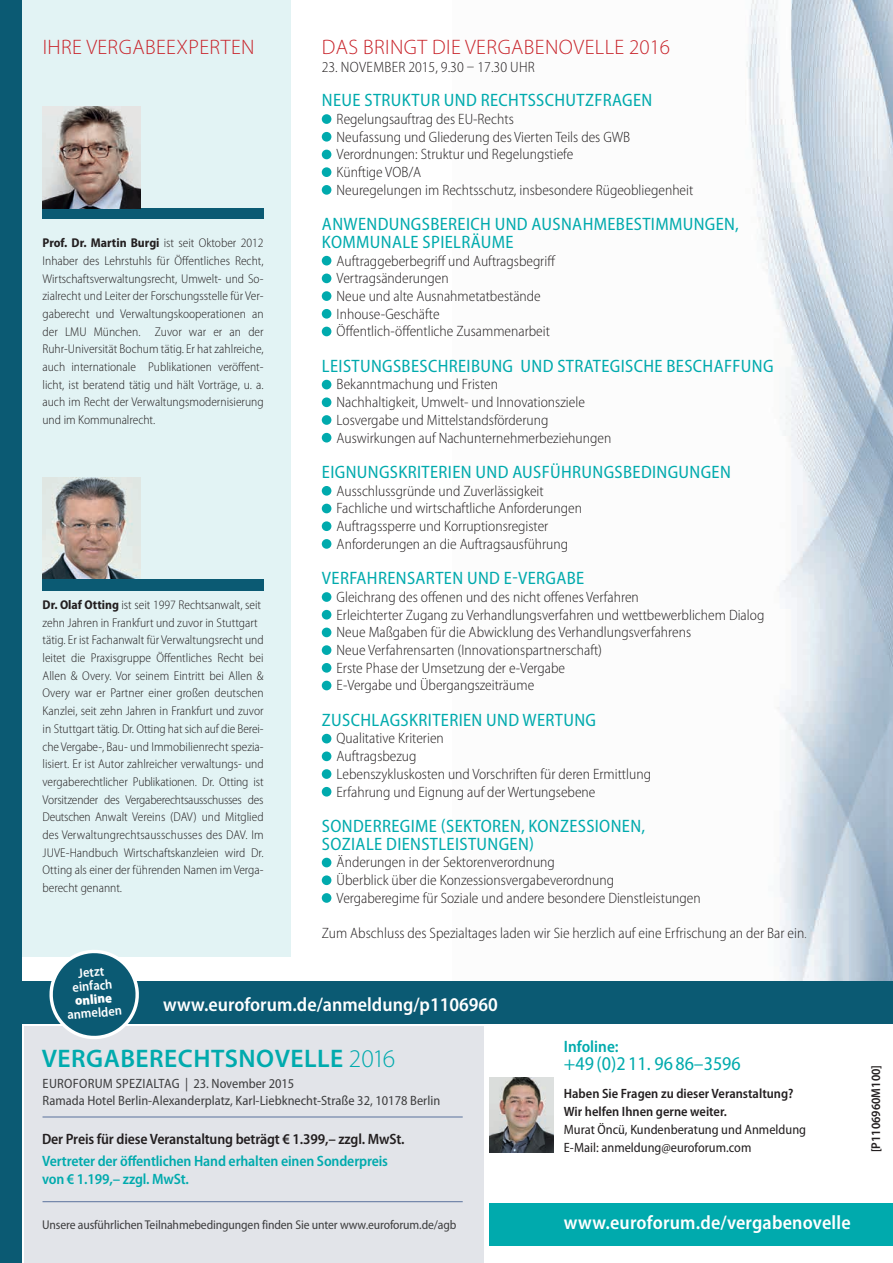
<style>
.page{position:relative;width:893px;height:1263px;background:#fff}
.page>*{position:absolute;margin:0;border:0;box-sizing:border-box;transform-origin:0 0}
.t1{font:600 25.5px "Myriad Pro";letter-spacing:.02em;color:#00aaad}
.t2{font:300 21px "Myriad Pro";letter-spacing:.02em;color:#c8242b}
.t3{font:600 semi-condensed 19.5px "Myriad Pro";color:#fff}
.t4{font:semi-condensed 19.5px "Myriad Pro";color:#00aaad}
.t5{font:semi-condensed 18px/17.7px "Myriad Pro";letter-spacing:.02em;color:#00aaad}
.t6{font:600 semi-condensed 16.5px "Myriad Pro";color:#00aaad}
.t7{font:300 semi-condensed 15px/17.7px "Myriad Pro";color:#231f20}
.t8{font:600 semi-condensed 15px/18px "Myriad Pro";letter-spacing:-.01em;color:#00aaad}
.t9{font:600 semi-condensed 15px "Myriad Pro";letter-spacing:-.01em;color:#231f20}
.t10{font:300 semi-condensed 15px "Myriad Pro";letter-spacing:.02em;color:#231f20}
.t11{font:semi-condensed 13.5px/16.5px "Myriad Pro";color:#3e3e3f}
.t12{font:semi-condensed 13.5px/18px "Myriad Pro";color:#231f20}
.t13{font:600 semi-condensed 13.5px/18px "Myriad Pro";color:#231f20}
.t14{font:600 semi-condensed 13.5px/13.5px "Myriad Pro";color:#fff;text-align:center}
.t15{font:900 semi-condensed 13.5px "Myriad Pro";color:#fff}
.t16{font:300 semi-condensed 12.75px/17.7px "Myriad Pro";color:#231f20;text-align:justify}
.t17{font:semi-condensed 12.75px "Myriad Pro";letter-spacing:-.01em;color:#3e3e3f}
.t18{font:600 semi-condensed 12.75px "Myriad Pro";color:#231f20}
.s1{font-weight:700}
.s2{font-size:12px}
.s3{font-weight:300}
</style>
<div class="page">
<img style="left:746px;top:0;width:147px;height:981px">
<div style="left:24px;top:1027px;width:460px;height:236px;background:#e2e4e9"></div>
<div style="left:0;top:0;width:291px;height:957px;background:#e2f3f4"></div>
<div style="left:490px;top:1203px;width:403px;height:43px;background:#00aaad"></div>
<div style="left:0;top:0;width:21px;height:1263px;background:#0b5a73"></div>
<div style="left:322px;top:114px;width:9px;height:10px;background:#00aaad;border-radius:50%"></div>
<div style="left:322px;top:132px;width:9px;height:10px;background:#00aaad;border-radius:50%"></div>
<div style="left:322px;top:150px;width:9px;height:9px;background:#00aaad;border-radius:50%"></div>
<div style="left:322px;top:167px;width:9px;height:10px;background:#00aaad;border-radius:50%"></div>
<div style="left:322px;top:185px;width:9px;height:10px;background:#00aaad;border-radius:50%"></div>
<div style="left:322px;top:256px;width:9px;height:9px;background:#00aaad;border-radius:50%"></div>
<div style="left:322px;top:274px;width:9px;height:9px;background:#00aaad;border-radius:50%"></div>
<div style="left:322px;top:291px;width:9px;height:10px;background:#00aaad;border-radius:50%"></div>
<div style="left:322px;top:309px;width:9px;height:10px;background:#00aaad;border-radius:50%"></div>
<div style="left:322px;top:327px;width:9px;height:9px;background:#00aaad;border-radius:50%"></div>
<div style="left:322px;top:380px;width:9px;height:9px;background:#00aaad;border-radius:50%"></div>
<div style="left:322px;top:397px;width:9px;height:10px;background:#00aaad;border-radius:50%"></div>
<div style="left:322px;top:415px;width:9px;height:10px;background:#00aaad;border-radius:50%"></div>
<div style="left:322px;top:433px;width:9px;height:9px;background:#00aaad;border-radius:50%"></div>
<div style="left:322px;top:486px;width:9px;height:10px;background:#00aaad;border-radius:50%"></div>
<div style="left:322px;top:504px;width:9px;height:9px;background:#00aaad;border-radius:50%"></div>
<div style="left:322px;top:521px;width:9px;height:10px;background:#00aaad;border-radius:50%"></div>
<div style="left:322px;top:539px;width:9px;height:10px;background:#00aaad;border-radius:50%"></div>
<div style="left:322px;top:592px;width:9px;height:10px;background:#00aaad;border-radius:50%"></div>
<div style="left:322px;top:610px;width:9px;height:9px;background:#00aaad;border-radius:50%"></div>
<div style="left:322px;top:628px;width:9px;height:9px;background:#00aaad;border-radius:50%"></div>
<div style="left:322px;top:645px;width:9px;height:10px;background:#00aaad;border-radius:50%"></div>
<div style="left:322px;top:663px;width:9px;height:10px;background:#00aaad;border-radius:50%"></div>
<div style="left:322px;top:681px;width:9px;height:9px;background:#00aaad;border-radius:50%"></div>
<div style="left:322px;top:734px;width:9px;height:9px;background:#00aaad;border-radius:50%"></div>
<div style="left:322px;top:751px;width:9px;height:10px;background:#00aaad;border-radius:50%"></div>
<div style="left:322px;top:769px;width:9px;height:10px;background:#00aaad;border-radius:50%"></div>
<div style="left:322px;top:787px;width:9px;height:9px;background:#00aaad;border-radius:50%"></div>
<div style="left:322px;top:858px;width:9px;height:9px;background:#00aaad;border-radius:50%"></div>
<div style="left:322px;top:875px;width:9px;height:10px;background:#00aaad;border-radius:50%"></div>
<div style="left:322px;top:893px;width:9px;height:10px;background:#00aaad;border-radius:50%"></div>
<div style="left:43px;top:208px;width:221px;height:10px;background:#0b5a73"></div>
<img style="left:43px;top:106px;width:97px;height:102px">
<img style="left:43px;top:477px;width:97px;height:102px">
<div style="left:43px;top:579px;width:221px;height:12px;background:#0b5a73"></div>
<img style="left:490px;top:1077px;width:64px;height:75px">
<div style="left:20px;top:981px;width:873px;height:42px;background:#0b5a73"></div>
<svg style="left:49px;top:950px;width:90px;height:89px"></svg>
<hr style="left:43px;top:1116px;width:420px;height:1px;background:#5a729c">
<hr style="left:43px;top:1201px;width:420px;height:1px;background:#5a729c">
<h2 class="t2" style="left:43px;top:34px;width:213px">IHRE VERGABEEXPERTEN</h2>
<p class="t16" style="left:43px;top:234px;width:223px"><span class="s1">Prof. Dr. Martin Burgi</span> ist seit Oktober 2012<br>Inhaber des Lehrstuhls für Öffentliches Recht, Wirtschaftsverwaltungsrecht, Umwelt- und So&shy;zialrecht und Leiter der Forschungsstelle für Ver&shy;gaberecht und Verwaltungskooperationen an der LMU München. Zuvor war er an der Ruhr-Universität Bochum tätig. Er hat zahlreiche, auch internationale Publikationen veröffent&shy;licht, ist beratend tätig und hält Vorträge, u. a. auch im Recht der Verwaltungsmodernisierung und im Kommunalrecht.</p>
<p class="t16" style="left:43px;top:596px;width:223px;text-align:left"><span class="s1">Dr. Olaf Otting</span> ist seit 1997 Rechtsanwalt, seit zehn Jahren in Frankfurt und zuvor in Stuttgart tätig. Er ist Fachanwalt für Verwaltungsrecht und leitet die Praxisgruppe Öffentliches Recht bei Allen &amp; Overy. Vor seinem Eintritt bei Allen &amp; Overy war er Partner einer großen deutschen Kanzlei, seit zehn Jahren in Frankfurt und zuvor in Stuttgart tätig. Dr. Otting hat sich auf die Berei&shy;che Vergabe-, Bau- und Immobilienrecht spezia&shy;lisiert. Er ist Autor zahlreicher verwaltungs- und vergaberechtlicher Publikationen. Dr. Otting ist Vorsitzender des Vergaberechtsausschusses des Deutschen Anwalt Vereins (DAV) und Mitglied des Verwaltungrechtsausschusses des DAV. Im JUVE-Handbuch Wirtschaftskanzleien wird Dr.<br>Otting als einer der führenden Namen im Verga&shy;berecht genannt.</p>
<h2 class="t2" style="left:322px;top:34px;width:350px">DAS BRINGT DIE VERGABENOVELLE 2016</h2>
<p class="t10" style="left:322px;top:58px;width:215px">23. NOVEMBER 2015, 9.30 – 17.30 UHR</p>
<p class="t5" style="left:322px;top:91px;width:332px">NEUE STRUKTUR UND RECHTSSCHUTZFRAGEN</p>
<p class="t7" style="left:337px;top:110px;width:358px">Regelungsauftrag des EU-Rechts<br>Neufassung und Gliederung des Vierten Teils des GWB Verordnungen: Struktur und Regelungstiefe<br>Künftige VOB/A<br>Neuregelungen im Rechtsschutz, insbesondere Rügeobliegenheit</p>
<p class="t5" style="left:322px;top:215px;width:418px">ANWENDUNGSBEREICH UND AUSNAHMEBESTIMMUNGEN,<br>KOMMUNALE SPIELRÄUME</p>
<p class="t7" style="left:337px;top:252px;width:220px">Auftraggeberbegriff und Auftragsbegriff<br>Vertragsänderungen<br>Neue und alte Ausnahmetatbestände<br>Inhouse-Geschäfte<br>Öffentlich-öffentliche Zusammenarbeit</p>
<p class="t5" style="left:322px;top:357px;width:453px">LEISTUNGSBESCHREIBUNG UND STRATEGISCHE BESCHAFFUNG</p>
<p class="t7" style="left:337px;top:375px;width:276px">Bekanntmachung und Fristen<br>Nachhaltigkeit, Umwelt- und Innovationsziele Losvergabe und Mittelstandsförderung Auswirkungen auf Nachunternehmerbeziehungen</p>
<p class="t5" style="left:322px;top:463px;width:410px">EIGNUNGSKRITERIEN UND AUSFÜHRUNGSBEDINGUNGEN</p>
<p class="t7" style="left:337px;top:482px;width:247px">Ausschlussgründe und Zuverlässigkeit Fachliche und wirtschaftliche Anforderungen Auftragssperre und Korruptionsregister Anforderungen an die Auftragsausführung</p>
<p class="t5" style="left:322px;top:569px;width:264px">VERFAHRENSARTEN UND E-VERGABE</p>
<p class="t7" style="left:337px;top:588px;width:429px">Gleichrang des offenen und des nicht offenes Verfahren<br>Erleichterter Zugang zu Verhandlungsverfahren und wettbewerblichem Dialog Neue Maßgaben für die Abwicklung des Verhandlungsverfahrens<br>Neue Verfahrensarten (Innovationspartnerschaft)<br>Erste Phase der Umsetzung der e-Vergabe<br>E-Vergabe und Übergangszeiträume</p>
<p class="t5" style="left:322px;top:711px;width:276px">ZUSCHLAGSKRITERIEN UND WERTUNG</p>
<p class="t7" style="left:337px;top:729px;width:316px">Qualitative Kriterien<br>Auftragsbezug<br>Lebenszykluskosten und Vorschriften für deren Ermittlung Erfahrung und Eignung auf der Wertungsebene</p>
<p class="t5" style="left:322px;top:817px;width:325px">SONDERREGIME (SEKTOREN, KONZESSIONEN,<br>SOZIALE DIENSTLEISTUNGEN)</p>
<p class="t7" style="left:337px;top:853px;width:366px">Änderungen in der Sektorenverordnung<br>Überblick über die Konzessionsvergabeverordnung<br>Vergaberegime für Soziale und andere besondere Dienstleistungen</p>
<p class="t7" style="left:322px;top:924px;width:486px">Zum Abschluss des Spezialtages laden wir Sie herzlich auf eine Erfrischung an der Bar ein<span class="s2">.</span></p>
<p class="t14" style="left:71px;top:967px;width:41px;rotate:-5deg">Jetzt einfach</p>
<p class="t15" style="left:74px;top:992px;width:39px;rotate:-5deg">online</p>
<p class="t14" style="left:67px;top:1008px;width:56px;rotate:-5deg">anmelden</p>
<h3 class="t3" style="left:163px;top:992px;width:336px">www.euroforum.de/anmeldung/p1106960</h3>
<h1 class="t1" style="left:42px;top:1042px;width:355px">VERGABERECHTSNOVELLE <span class="s3">2016</span></h1>
<p class="t11" style="left:43px;top:1075px;width:399px">EUROFORUM SPEZIALTAG | 23. November 2015<br>Ramada Hotel Berlin-Alexanderplatz, Karl-Liebknecht-Straße 32, 10178 Berlin</p>
<p class="t9" style="left:42px;top:1130px;width:364px">Der Preis für diese Veranstaltung beträgt € 1.399,– zzgl. MwSt.</p>
<p class="t8" style="left:42px;top:1152px;width:347px">Vertreter der öffentlichen Hand erhalten einen Sonderpreis von € 1.199,– zzgl. MwSt.</p>
<p class="t17" style="left:42px;top:1217px;width:416px">Unsere ausführlichen Teilnahmebedingungen finden Sie unter www.euroforum.de/agb</p>
<p class="t6" style="left:564px;top:1036px;width:56px">Infoline:</p>
<h3 class="t4" style="left:564px;top:1051px;width:178px">+49 (0)2 11. 96 86–3596</h3>
<p class="t13" style="left:564px;top:1084px;width:231px">Haben Sie Fragen zu dieser Veranstaltung?<br>Wir helfen Ihnen gerne weiter.</p>
<p class="t12" style="left:564px;top:1120px;width:244px">Murat Öncü, Kundenberatung und Anmeldung<br>E-Mail: anmeldung@euroforum.com</p>
<h3 class="t3" style="left:564px;top:1210px;width:288px">www.euroforum.de/vergabenovelle</h3>
<p class="t18" style="left:868px;top:1152px;width:89px;rotate:-90deg">[P1106960M100]</p>
</div>
